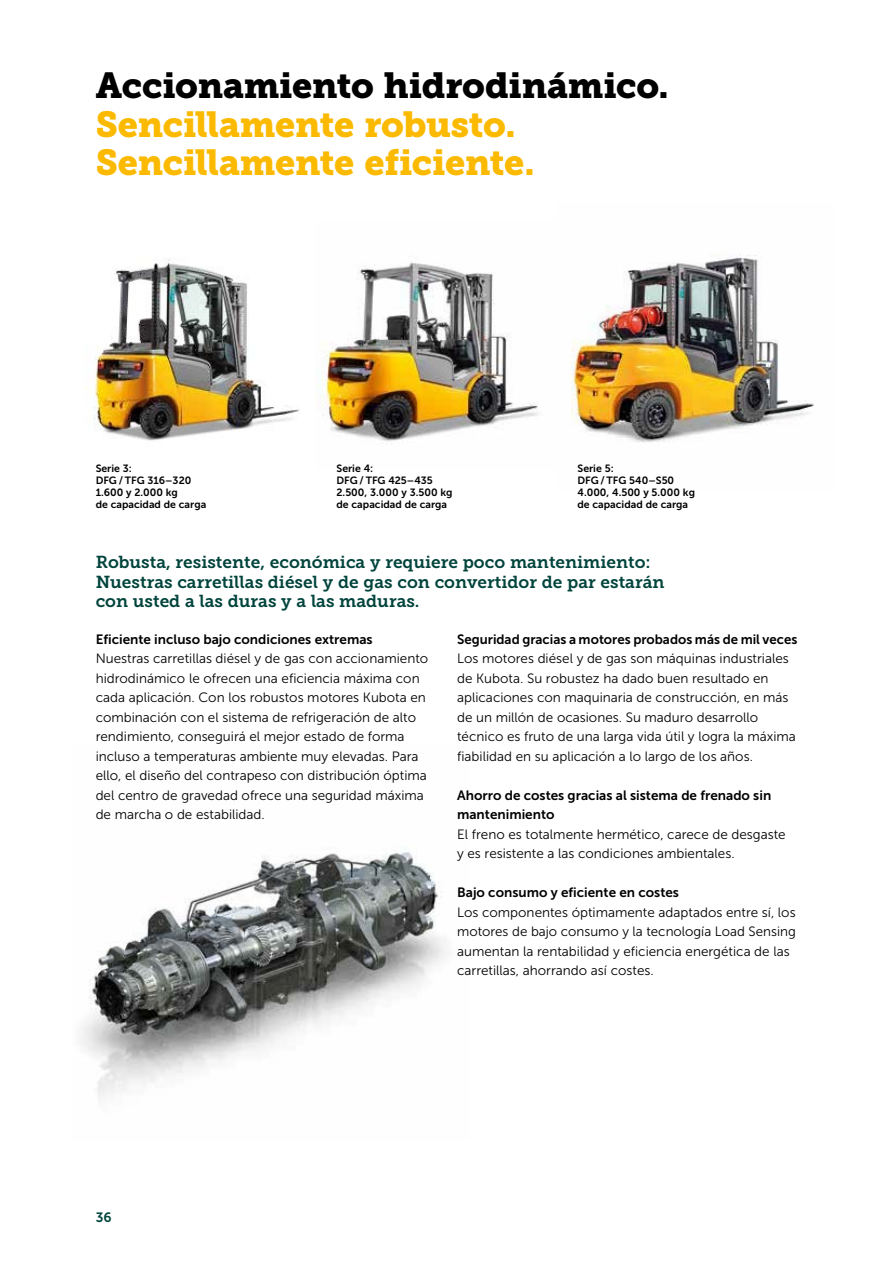
<style>
.page{position:relative;width:893px;height:1263px;background:#fff}
.page>*{position:absolute;margin:0;border:0;box-sizing:border-box;transform-origin:0 0}
.t1{font:36px/39px "Museo JH Slab 900";letter-spacing:-.01em;color:#fbba00}
.t2{font:36px "Museo JH Slab 900";letter-spacing:-.005em;color:#000}
.t3{font:17.25px/19.5px "Museo JH Slab 700";color:#00443c}
.t4{font:13.5px/19.5px "Museo JH Sans 300";color:#000}
.t5{font:13.5px/19.5px "Museo JH Sans 700";color:#000}
.t6{font:13.5px "Museo JH Sans 700";color:#00443c}
.t7{font:10.5px/12px "Museo JH Sans 700";color:#000}
</style>
<div class="page">
<img style="left:86px;top:258px;width:213px;height:183px">
<img style="left:316px;top:261px;width:223px;height:181px">
<img style="left:571px;top:254px;width:243px;height:189px">
<img style="left:80px;top:850px;width:368px;height:251px">
<h1 class="t2" style="left:96px;top:64px;width:575px">Accionamiento hidrodinámico.</h1>
<h1 class="t1" style="left:96px;top:105px;width:440px">Sencillamente robusto.<br>Sencillamente eficiente.</h1>
<p class="t7" style="left:96px;top:462px;width:112px">Serie 3:<br>DFG / TFG 316–320<br>1.600 y 2.000 kg<br>de capacidad de carga</p>
<p class="t7" style="left:337px;top:462px;width:118px">Serie 4:<br>DFG / TFG 425–435<br>2.500, 3.000 y 3.500 kg de capacidad de carga</p>
<p class="t7" style="left:577px;top:462px;width:119px">Serie 5:<br>DFG / TFG 540–S50<br>4.000, 4.500 y 5.000 kg de capacidad de carga</p>
<p class="t3" style="left:96px;top:553px;width:570px">Robusta, resistente, económica y requiere poco mantenimiento:<br>Nuestras carretillas diésel y de gas con convertidor de par estarán con usted a las duras y a las maduras.</p>
<p class="t5" style="left:96px;top:629px;width:279px">Eficiente incluso bajo condiciones extremas</p>
<p class="t4" style="left:96px;top:649px;width:334px">Nuestras carretillas diésel y de gas con accionamiento hidrodinámico le ofrecen una eficiencia máxima con cada aplicación. Con los robustos motores Kubota en combinación con el sistema de refrigeración de alto rendimiento, conseguirá el mejor estado de forma incluso a temperaturas ambiente muy elevadas. Para ello, el diseño del contrapeso con distribución óptima del centro de gravedad ofrece una seguridad máxima de marcha o de estabilidad.</p>
<p class="t5" style="left:457px;top:629px;width:342px">Seguridad gracias a motores probados más de mil veces</p>
<p class="t4" style="left:457px;top:649px;width:340px">Los motores diésel y de gas son máquinas industriales de Kubota. Su robustez ha dado buen resultado en aplicaciones con maquinaria de construcción, en más de un millón de ocasiones. Su maduro desarrollo técnico es fruto de una larga vida útil y logra la máxima fiabilidad en su aplicación a lo largo de los años.</p>
<p class="t5" style="left:457px;top:785px;width:316px">Ahorro de costes gracias al sistema de frenado sin mantenimiento</p>
<p class="t4" style="left:457px;top:824px;width:330px">El freno es totalmente hermético, carece de desgaste y es resistente a las condiciones ambientales.</p>
<p class="t5" style="left:457px;top:883px;width:223px">Bajo consumo y eficiente en costes</p>
<p class="t4" style="left:457px;top:902px;width:340px">Los componentes óptimamente adaptados entre sí, los motores de bajo consumo y la tecnología Load Sensing aumentan la rentabilidad y eficiencia energética de las carretillas, ahorrando así costes.</p>
<p class="t6" style="left:96px;top:1210px;width:17px">36</p>
</div>
